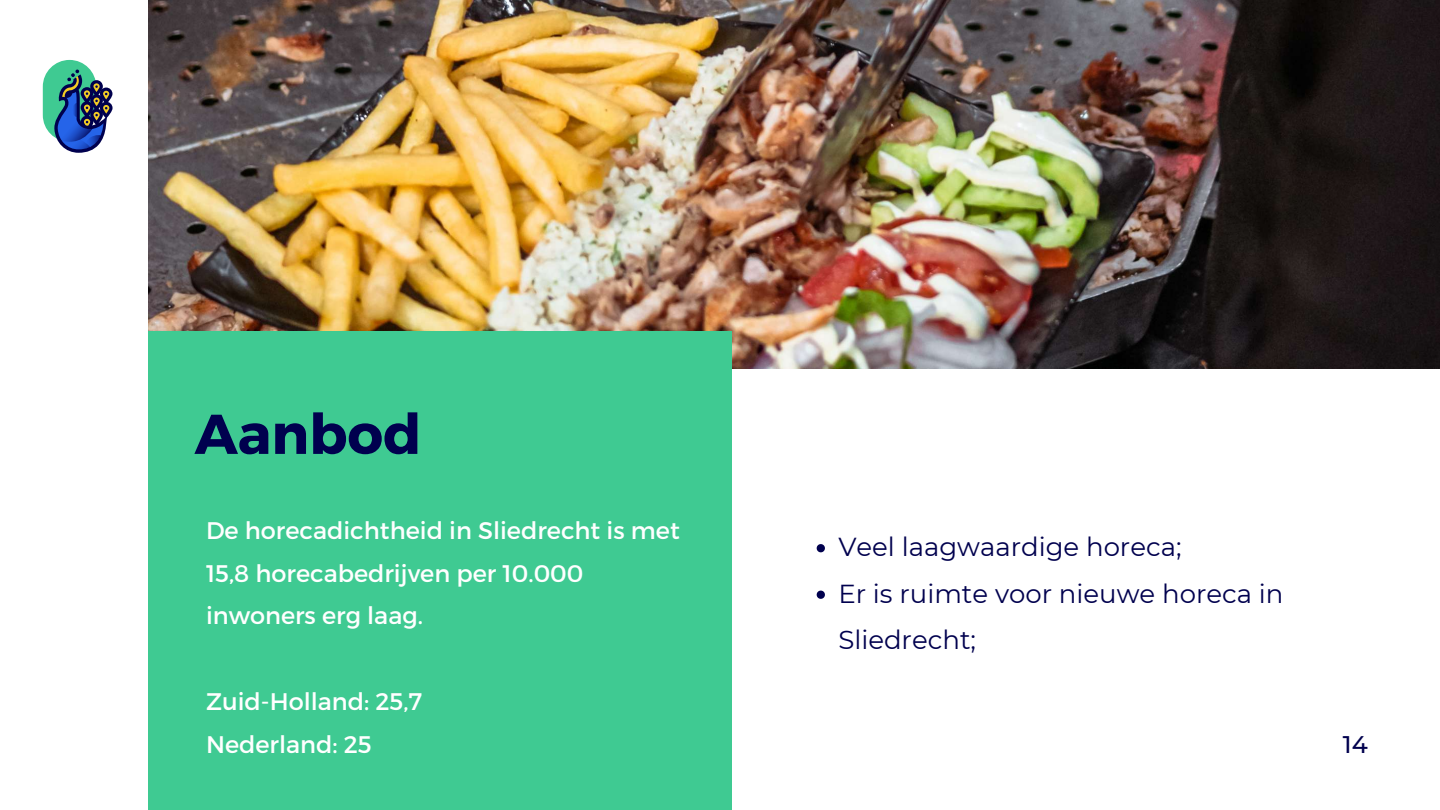
<style>
.page{position:relative;width:1440px;height:810px;background:#fff}
.page>*{position:absolute;margin:0;border:0;box-sizing:border-box;transform-origin:0 0}
.t1{font:700 56px "Montserrat";color:#00004e}
.t2{font:26px/46.5px "Montserrat";color:#00004e}
.t3{font:24px/42.8px "Montserrat";color:#fff}
.t4{font:500 24px "Montserrat";color:#00004e}
</style>
<div class="page">
<img style="left:148px;top:0;width:1292px;height:368px">
<div style="left:148px;top:331px;width:584px;height:479px;background:#3fca92"></div>
<svg style="left:43px;top:60px;width:70px;height:93px"></svg>
<svg style="left:817px;top:544px;width:8px;height:8px"></svg>
<svg style="left:817px;top:591px;width:8px;height:8px"></svg>
<h1 class="t1" style="left:195px;top:398px;width:228px">Aanbod</h1>
<p class="t3" style="left:206px;top:508px;width:475px">De horecadichtheid in Sliedrecht is met<br>15,8 horecabedrijven per 10.000 inwoners erg laag.</p>
<p class="t3" style="left:206px;top:679px;width:218px">Zuid-Holland: 25,7<br>Nederland: 25</p>
<p class="t2" style="left:838px;top:524px;width:447px">Veel laagwaardige horeca;<br>Er is ruimte voor nieuwe horeca in<br>Sliedrecht;</p>
<p class="t4" style="left:1343px;top:730px;width:26px">14</p>
</div>
